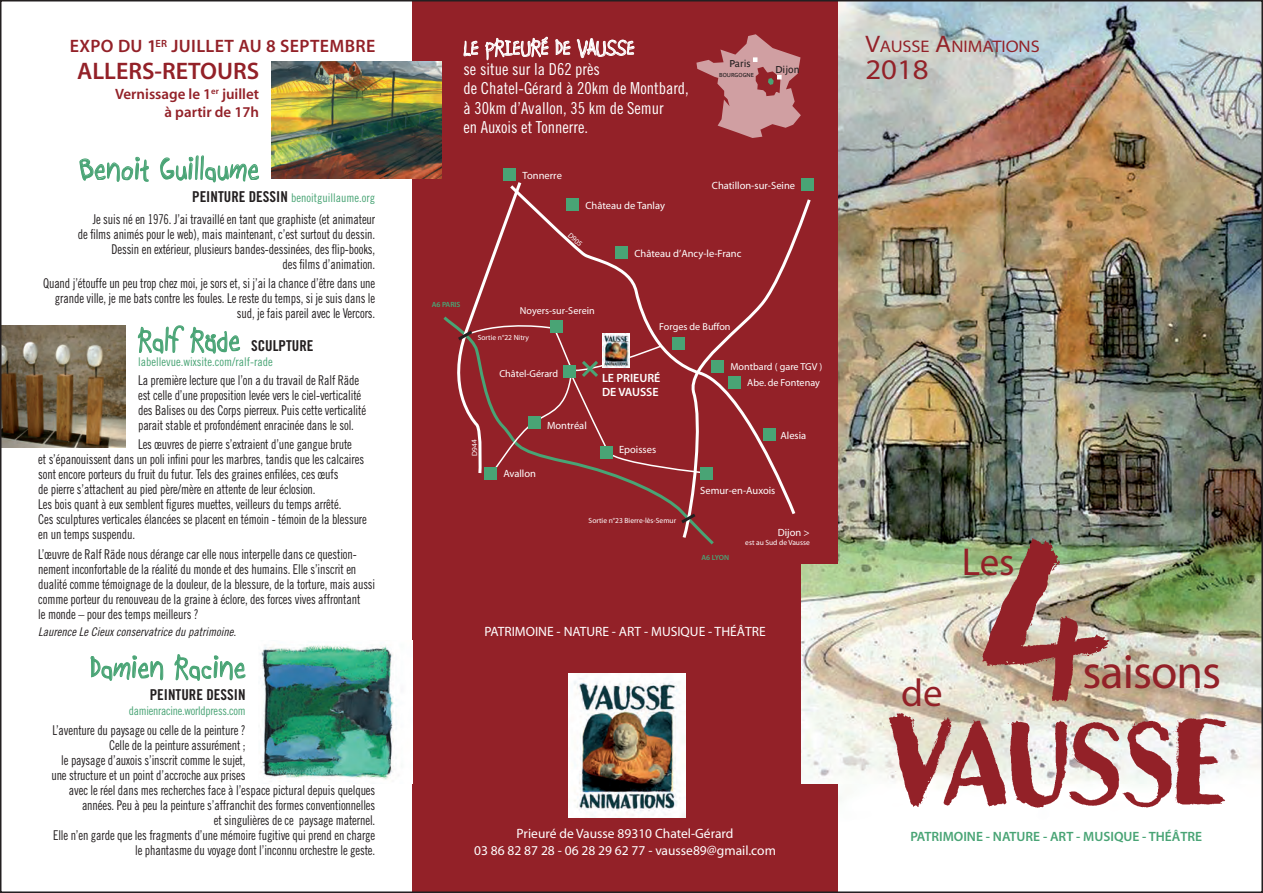
<style>
.page{position:relative;width:1263px;height:893px;background:#fff}
.page>*{position:absolute;margin:0;border:0;box-sizing:border-box;transform-origin:0 0}
.t1{font:48px "Myriad MM 400 600";color:#932128}
.t2{font:39px "Myriad MM 400 600";color:#932128}
.t3{font:33px "Boopee";letter-spacing:.03em;color:#49a475}
.t4{font:28.5px "Myriad MM 400 700";color:#932128}
.t5{font:24px "Boopee";color:#fff}
.t6{font:24px "Myriad MM 565 600";color:#932128}
.t7{font:18px "Myriad MM 565 600";letter-spacing:.02em;color:#932128}
.t8{font:16.8px "Myriad MM SC700 400 700";color:#932128}
.t9{font:16.5px/19.5px "Trade Gothic Cond Eighteen";color:#fff}
.t10{font:15px/17.7px "Myriad MM 565 600";color:#932128;text-align:right}
.t11{font:15px "Trade Gothic Bold Cond Twenty";color:#231f20}
.t12{font:13.5px/15px "Trade Gothic Cond Eighteen";letter-spacing:-.01em;color:#231f20;scale:.9 1}
.t13{font:13.5px/16.2px "Myriad MM 400 600";color:#fff;text-align:center}
.t14{font:13.5px "Myriad MM 565 600";color:#49a475}
.t15{font:12px "Trade Gothic Cond Eighteen";color:#49a475}
.t16{font:12px "Trade Gothic Cond Eighteen Obl";color:#231f20}
.t17{font:12px "Trade Gothic Cond Eighteen";letter-spacing:-.02em;color:#49a475}
.t18{font:12px "Myriad MM 565 600";color:#fff}
.t19{font:10.5px "Myriad MM 400 600";color:#fff}
.t20{font:10.05px/16.2px "Myriad MM 400 600";color:#fff;text-align:right}
.t21{font:9.9px "Parisine Ptf";color:#231f20}
.t22{font:7.5px "Myriad MM 400 600";color:#fff}
.t23{font:7.5px "Myriad MM 565 600";color:#49a475}
.t24{font:5.7px "Parisine Ptf";color:#231f20}
.s1{font-family:"Trade Gothic Bold Cond Twenty";font-size:15px;color:#231f20}
.s2{font-family:"Boopee";font-size:33px;color:#49a475}
.s3{font-size:24px}
</style>
<div class="page">
<img style="left:838px;top:3px;width:422px;height:798px">
<div style="left:412px;top:0;width:426px;height:893px;background:#932128"></div>
<img style="left:568px;top:674px;width:117px;height:144px">
<svg style="left:79px;top:156px;width:70px;height:26px"></svg>
<svg style="left:160px;top:155px;width:99px;height:28px"></svg>
<svg style="left:137px;top:325px;width:103px;height:29px"></svg>
<svg style="left:90px;top:655px;width:73px;height:26px"></svg>
<svg style="left:174px;top:654px;width:72px;height:27px"></svg>
<svg style="left:463px;top:40px;width:16px;height:17px"></svg>
<svg style="left:485px;top:37px;width:64px;height:24px"></svg>
<svg style="left:555px;top:39px;width:16px;height:16px"></svg>
<svg style="left:577px;top:38px;width:58px;height:20px"></svg>
<img style="left:272px;top:62px;width:169px;height:116px">
<img style="left:3px;top:325px;width:122px;height:122px">
<svg style="left:680px;top:199px;width:131px;height:342px"></svg>
<div style="left:801px;top:178px;width:13px;height:13px;background:#49a475"></div>
<div style="left:763px;top:428px;width:12px;height:13px;background:#49a475"></div>
<div style="left:503px;top:168px;width:13px;height:13px;background:#49a475"></div>
<div style="left:711px;top:360px;width:13px;height:13px;background:#49a475"></div>
<div style="left:728px;top:376px;width:13px;height:13px;background:#49a475"></div>
<svg style="left:679px;top:511px;width:20px;height:15px"></svg>
<svg style="left:696px;top:34px;width:105px;height:104px"></svg>
<img style="left:802px;top:565px;width:458px;height:218px">
<img style="left:877px;top:700px;width:365px;height:108px">
<img style="left:938px;top:514px;width:220px;height:225px">
<div style="left:700px;top:467px;width:13px;height:12px;background:#49a475"></div>
<div style="left:484px;top:467px;width:13px;height:12px;background:#49a475"></div>
<img style="left:260px;top:644px;width:137px;height:136px">
<svg style="left:446px;top:182px;width:262px;height:294px"></svg>
<h3 class="t7" style="left:70px;top:37px;width:307px">EXPO DU 1<sup>ER</sup> JUILLET AU 8 SEPTEMBRE</h3>
<h3 class="t6" style="left:77px;top:59px;width:183px">ALLERS-RETOURS</h3>
<p class="t10" style="left:115px;top:86px;width:146px">VERNISSAGE LE 1<sup>ER</sup> JUILLET<br>À PARTIR DE 17H</p>
<h3 class="t3" style="left:80px;top:151px;width:181px">Benoit Guillaume</h3>
<p class="t15" style="left:192px;top:190px;width:185px"><span class="s1">PEINTURE DESSIN</span> benoitguillaume.org</p>
<p class="t12" style="left:78px;top:212px;width:332px;text-align:right">Je suis né en 1976. J’ai travaillé en tant que graphiste (et animateur<br>de films animés pour le web), mais maintenant, c’est surtout du dessin.<br>Dessin en extérieur, plusieurs bandes-dessinées, des flip-books,<br>des films d’animation.</p>
<p class="t12" style="left:43px;top:276px;width:371px;text-align:right">Quand j’étouffe un peu trop chez moi, je sors et, si j’ai la chance d’être dans une grande ville, je me bats contre les foules. Le reste du temps, si je suis dans le sud, je fais pareil avec le Vercors.</p>
<p class="t11" style="left:138px;top:336px;width:177px"><span class="s2">Ralf Räde</span> SCULPTURE</p>
<p class="t15" style="left:138px;top:354px;width:136px">labellevue.wixsite.com/ralf-rade</p>
<p class="t12" style="left:138px;top:373px;width:255px">La première lecture que l’on a du travail de Ralf Räde est celle d’une proposition levée vers le ciel-verticalité des Balises ou des Corps pierreux. Puis cette verticalité parait stable et profondément enracinée dans le sol.</p>
<p class="t12" style="left:38px;top:437px;width:367px;text-indent:100px">Les œuvres de pierre s’extraient d’une gangue brute<br>et s’épanouissent dans un poli infini pour les marbres, tandis que les calcaires sont encore porteurs du fruit du futur. Tels des graines enfilées, ces œufs<br>de pierre s’attachent au pied père/mère en attente de leur éclosion.<br>Les bois quant à eux semblent figures muettes, veilleurs du temps arrêté.<br>Ces sculptures verticales élancées se placent en témoin - témoin de la blessure en un temps suspendu.</p>
<p class="t12" style="left:38px;top:546px;width:376px">L’œuvre de Ralf Räde nous dérange car elle nous interpelle dans ce question&shy;nement inconfortable de la réalité du monde et des humains. Elle s’inscrit en dualité comme témoignage de la douleur, de la blessure, de la torture, mais aussi comme porteur du renouveau de la graine à éclore, des forces vives affrontant<br>le monde – pour des temps meilleurs ?</p>
<p class="t16" style="left:38px;top:625px;width:199px">Laurence Le Cieux conservatrice du patrimoine.</p>
<h3 class="t3" style="left:90px;top:650px;width:157px">Damien Racine</h3>
<p class="t11" style="left:150px;top:686px;width:97px">PEINTURE DESSIN</p>
<p class="t17" style="left:129px;top:704px;width:118px">damienracine.worldpress.com</p>
<p class="t12" style="left:52px;top:722px;width:216px">L’aventure du paysage ou celle de la peinture ?</p>
<p class="t12" style="left:109px;top:737px;width:153px">Celle de la peinture assurément ;</p>
<p class="t12" style="left:61px;top:752px;width:206px">le paysage d’auxois s’inscrit comme le sujet,</p>
<p class="t12" style="left:51px;top:767px;width:217px">une structure et un point d’accroche aux prises</p>
<p class="t12" style="left:69px;top:782px;width:342px">avec le réel dans mes recherches face à l’espace pictural depuis quelques</p>
<p class="t12" style="left:82px;top:797px;width:327px">années. Peu à peu la peinture s’affranchit des formes conventionnelles</p>
<p class="t12" style="left:214px;top:812px;width:181px">et singulières de ce paysage maternel.</p>
<p class="t12" style="left:53px;top:827px;width:359px">Elle n’en garde que les fragments d’une mémoire fugitive qui prend en charge</p>
<p class="t12" style="left:135px;top:842px;width:268px">le phantasme du voyage dont l’inconnu orchestre le geste.</p>
<h3 class="t5" style="left:463px;top:35px;width:173px">le Prieuré de Vausse</h3>
<p class="t9" style="left:463px;top:59px;width:227px">se situe sur la D62 près<br>de Chatel-Gérard à 20km de Montbard, à 30km d’Avallon, 35 km de Semur<br>en Auxois et Tonnerre.</p>
<p class="t19" style="left:523px;top:170px;width:41px">Tonnerre</p>
<p class="t19" style="left:585px;top:200px;width:81px">Château de Tanlay</p>
<p class="t21" style="left:729px;top:56px;width:23px">Paris</p>
<p class="t24" style="left:719px;top:71px;width:36px">BOURGOGNE</p>
<p class="t21" style="left:775px;top:62px;width:26px">Dijon</p>
<p class="t19" style="left:712px;top:180px;width:85px">Chatillon-sur-Seine</p>
<p class="t19" style="left:634px;top:248px;width:108px">Château d’Ancy-le-Franc</p>
<p class="t23" style="left:432px;top:301px;width:15px">A6 PARIS</p>
<p class="t20" style="left:520px;top:303px;width:76px">Noyers-sur-Serein</p>
<p class="t22" style="left:478px;top:334px;width:53px">Sortie n°22 Nitry</p>
<p class="t20" style="left:499px;top:366px;width:60px">Châtel-Gérard</p>
<p class="t20" style="left:659px;top:319px;width:73px">Forges de Buffon</p>
<p class="t18" style="left:602px;top:372px;width:22px">LE PRIEUR</p>
<p class="t18" style="left:654px;top:372px;width:8px">É</p>
<p class="t18" style="left:602px;top:386px;width:26px">DE VAUSSE</p>
<p class="t20" style="left:730px;top:359px;width:94px">Montbard ( gare TGV )<br>Abe. de Fontenay</p>
<p class="t22" style="left:471px;top:456px;width:7px;rotate:-90deg">D</p>
<p class="t19" style="left:547px;top:420px;width:41px">Montréal</p>
<p class="t19" style="left:503px;top:468px;width:34px">Avallon</p>
<p class="t19" style="left:619px;top:445px;width:39px">Epoisses</p>
<p class="t19" style="left:780px;top:430px;width:27px">Alesia</p>
<p class="t19" style="left:700px;top:485px;width:77px">Semur-en-Auxois</p>
<p class="t22" style="left:589px;top:517px;width:89px">Sortie n°23 Bierre-lès-Semur</p>
<p class="t23" style="left:701px;top:554px;width:29px">A6 LYON</p>
<p class="t19" style="left:778px;top:528px;width:34px">Dijon &gt;</p>
<p class="t22" style="left:745px;top:539px;width:66px">est au Sud de Vausse</p>
<p class="t13" style="left:484px;top:624px;width:143px">Patrimoine - NATURE - ART</p>
<p class="t13" style="left:644px;top:624px;width:109px">- MUSIQUE - THÉÂTRE</p>
<p class="t8" style="left:865px;top:39px;width:176px"><span class="s3">V</span>AUSSE <span class="s3">A</span>NIMATIONS</p>
<h3 class="t4" style="left:865px;top:56px;width:65px">2018</h3>
<h2 class="t2" style="left:962px;top:543px;width:54px">Les</h2>
<h2 class="t2" style="left:901px;top:674px;width:43px">de</h2>
<h1 class="t1" style="left:1082px;top:648px;width:140px">saisons</h1>
<p class="t13" style="left:474px;top:826px;width:303px">Prieuré de Vausse 89310 Chatel-Gérard<br>03 86 82 87 28 - 06 28 29 62 77 - vausse89@gmail.com</p>
<p class="t14" style="left:910px;top:830px;width:100px">PATRIMOINE - NATURE</p>
<p class="t14" style="left:1043px;top:830px;width:16px">- ART</p>
<p class="t14" style="left:1076px;top:830px;width:16px">- MUSI</p>
<p class="t14" style="left:1114px;top:830px;width:75px">QUE - THÉÂTRE</p>
</div>
